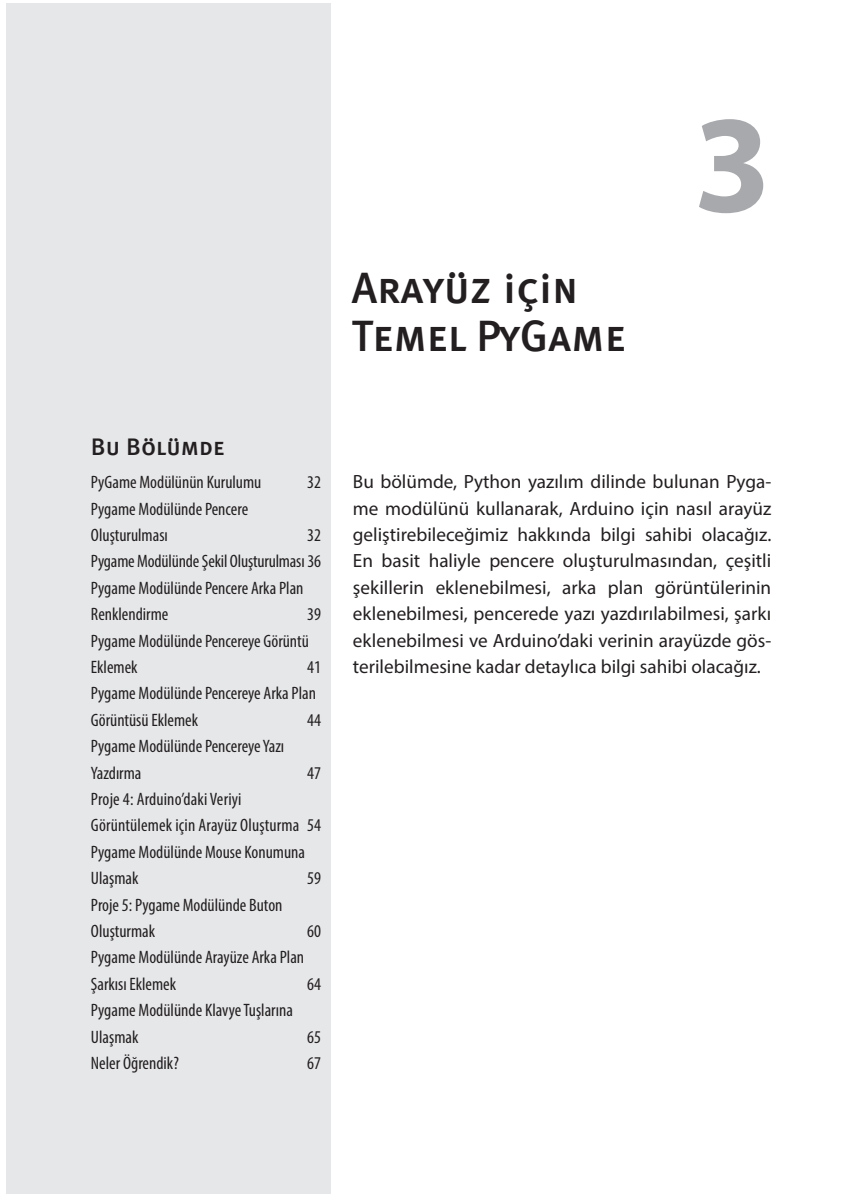
<style>
.page{position:relative;width:861px;height:1198px;background:#fff}
.page>*{position:absolute;margin:0;border:0;box-sizing:border-box;transform-origin:0 0}
.t1{font:700 140px "Myriad Pro";color:#a8a9ad}
.t2{font:44px/48px "Meta Medium LF Caps";color:#231f20}
.t3{font:24px "Meta Medium LF Caps";color:#231f20}
.t4{font:19.2px/26.4px "Myriad Pro";color:#231f20;text-align:justify}
.t5{font:condensed 18px/26.4px "Myriad Pro";color:#231f20}
</style>
<div class="page">
<div style="left:6px;top:3px;width:325px;height:1191px;background:#e6e7e9"></div>
<h2 class="t2" style="left:352px;top:265px;width:275px">Arayüz için<br>Temel PyGame</h2>
<h1 class="t1" style="left:694px;top:73px;width:79px">3</h1>
<h3 class="t3" style="left:91px;top:435px;width:135px">Bu Bölümde</h3>
<p class="t5" style="left:91px;top:469px;width:172px">PyGame Modülünün Kurulumu</p>
<p class="t5" style="left:307px;top:469px;width:15px">32</p>
<p class="t5" style="left:91px;top:495px;width:159px">Pygame Modülünde Pencere<br>Oluşturulması</p>
<p class="t5" style="left:91px;top:522px;width:232px;text-indent:216px">32<br>Pygame Modülünde Şekil Oluşturulması 36<br>Pygame Modülünde Pencere Arka Plan<br>Renklendirme</p>
<p class="t5" style="left:91px;top:601px;width:232px;text-indent:216px">39<br>Pygame Modülünde Pencereye Görüntü<br>Eklemek</p>
<p class="t5" style="left:91px;top:654px;width:232px;text-indent:216px">41<br>Pygame Modülünde Pencereye Arka Plan<br>Görüntüsü Eklemek</p>
<p class="t5" style="left:307px;top:706px;width:15px">44</p>
<p class="t5" style="left:91px;top:733px;width:195px">Pygame Modülünde Pencereye Yazı<br>Yazdırma</p>
<p class="t5" style="left:307px;top:759px;width:15px">47</p>
<p class="t5" style="left:91px;top:786px;width:232px">Proje 4: Arduino’daki Veriyi<br>Görüntülemek için Arayüz Oluşturma 54<br>Pygame Modülünde Mouse Konumuna<br>Ulaşmak</p>
<p class="t5" style="left:307px;top:865px;width:15px">59</p>
<p class="t5" style="left:91px;top:891px;width:193px">Proje 5: Pygame Modülünde Buton<br>Oluşturmak</p>
<p class="t5" style="left:307px;top:918px;width:15px">60</p>
<p class="t5" style="left:91px;top:944px;width:215px">Pygame Modülünde Arayüze Arka Plan<br>Şarkısı Eklemek</p>
<p class="t5" style="left:307px;top:970px;width:15px">64</p>
<p class="t5" style="left:91px;top:997px;width:203px">Pygame Modülünde Klavye Tuşlarına<br>Ulaşmak</p>
<p class="t5" style="left:307px;top:1023px;width:15px">65</p>
<p class="t5" style="left:91px;top:1050px;width:89px">Neler Öğrendik?</p>
<p class="t5" style="left:307px;top:1050px;width:15px">67</p>
<p class="t4" style="left:353px;top:468px;width:420px">Bu bölümde, Python yazılım dilinde bulunan Pyga&shy;me modülünü kullanarak, Arduino için nasıl arayüz geliştirebileceğimiz hakkında bilgi sahibi olacağız.<br>En basit haliyle pencere oluşturulmasından, çeşitli şekillerin eklenebilmesi, arka plan görüntülerinin eklenebilmesi, pencerede yazı yazdırılabilmesi, şarkı eklenebilmesi ve Arduino’daki verinin arayüzde gös&shy;terilebilmesine kadar detaylıca bilgi sahibi olacağız.</p>
</div>
